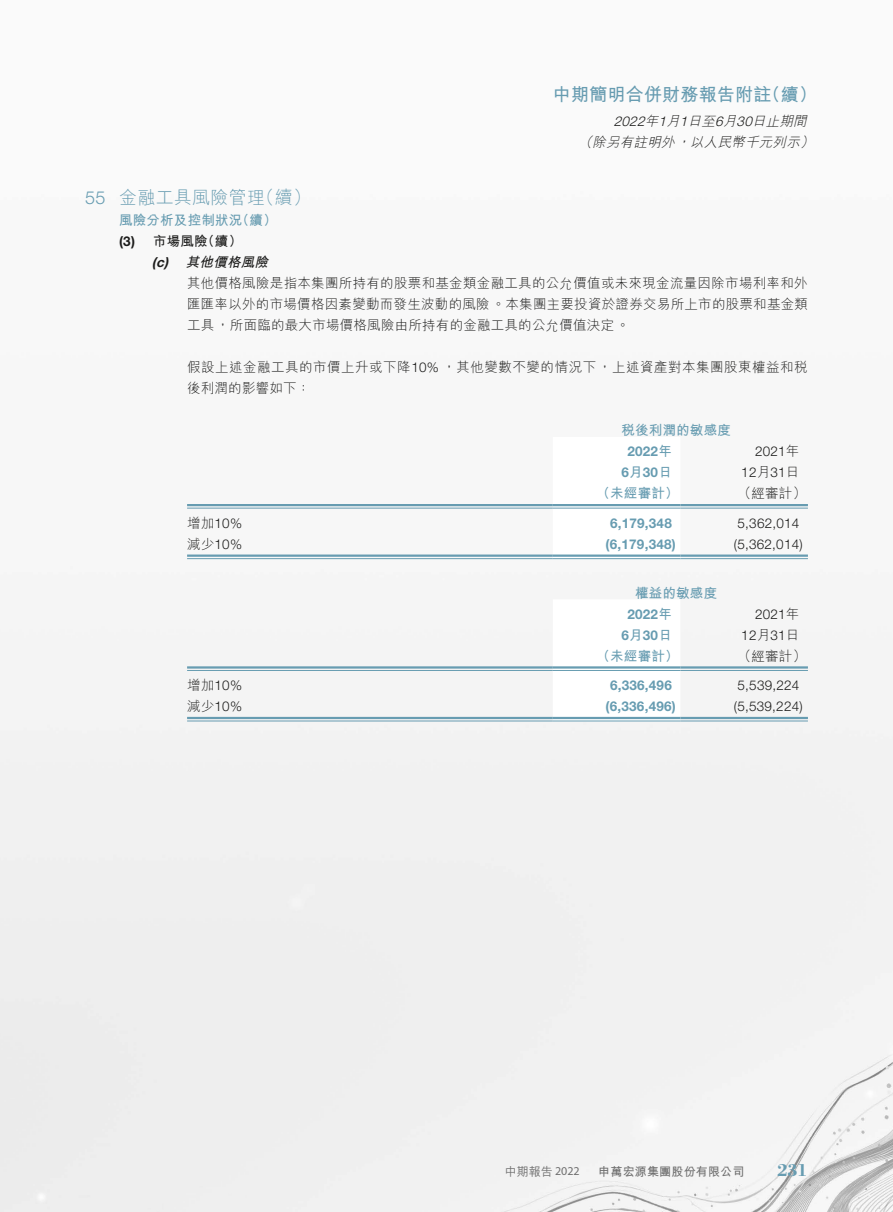
<style>
.page{position:relative;width:893px;height:1212px;background:#fff}
.page>*{position:absolute;margin:0;border:0;box-sizing:border-box;transform-origin:0 0}
.t1{font:700 18px "M Hei HK";letter-spacing:.01em;color:#679cb1}
.t2{font:300 18px "M Hei HK";letter-spacing:.015em;color:#679cb1}
.t3{font:700 18px "Bodoni Std";color:#679cb1}
.t4{font:300 13.5px/21px "M Hei HK";letter-spacing:.02em;color:#1c1c1b}
.t5{font:300 13.5px/21px "Helvetica Neue LT Std";letter-spacing:.015em;color:#1c1c1b;text-align:right}
.t6{font:700 13.5px/21px "Helvetica Neue LT Std";letter-spacing:.015em;color:#679cb1;text-align:center}
.t7{font:300 13.5px/21px "M Hei HK";letter-spacing:.04em;color:#1c1c1b}
.t8{font:700 13.5px/21px "M Hei HK";letter-spacing:.015em;color:#679cb1}
.t9{font:italic 300 13.5px "Helvetica Neue LT Std";color:#1c1c1b}
.t10{font:italic 300 13.5px "M Hei HK";color:#1c1c1b}
.t11{font:700 12px "M Hei HK";letter-spacing:.015em;color:#6f6f6f}
.t12{font:500 12px "M Hei HK";color:#6f6f6f}
.s1{font-family:"M Hei HK"}
.s2{font-family:"Helvetica Neue LT Std"}
.s3{font-family:"Helvetica Neue LT Std";color:#1c1c1b}
.s4{color:#1c1c1b}
.s5{font-family:"Helvetica Neue LT Std";font-weight:700;font-style:italic}
.s6{font-weight:700;font-style:italic}
.s7{font-family:"Myriad Pro";font-weight:400}
</style>
<div class="page">
<div style="left:0;top:506px;width:893px;height:706px;background:#f1f1f1"></div>
<svg style="left:553px;top:506px;width:127px;height:52px"></svg>
<hr style="left:187px;top:504px;width:366px;height:2px;background:#679cb1">
<hr style="left:187px;top:508px;width:366px;height:1px;background:#679cb1">
<hr style="left:553px;top:504px;width:127px;height:2px;background:#679cb1">
<hr style="left:553px;top:508px;width:127px;height:1px;background:#679cb1">
<hr style="left:680px;top:504px;width:128px;height:2px;background:#679cb1">
<hr style="left:680px;top:508px;width:128px;height:1px;background:#679cb1">
<hr style="left:187px;top:554px;width:366px;height:3px;background:#679cb1">
<hr style="left:187px;top:558px;width:366px;height:1px;background:#679cb1">
<hr style="left:553px;top:554px;width:127px;height:3px;background:#679cb1">
<hr style="left:553px;top:558px;width:127px;height:1px;background:#679cb1">
<hr style="left:680px;top:554px;width:128px;height:3px;background:#679cb1">
<hr style="left:680px;top:558px;width:128px;height:1px;background:#679cb1">
<svg style="left:553px;top:599px;width:127px;height:122px"></svg>
<hr style="left:187px;top:666px;width:366px;height:2px;background:#679cb1">
<hr style="left:187px;top:670px;width:366px;height:1px;background:#679cb1">
<hr style="left:553px;top:666px;width:127px;height:2px;background:#679cb1">
<hr style="left:553px;top:670px;width:127px;height:1px;background:#679cb1">
<hr style="left:680px;top:666px;width:128px;height:2px;background:#679cb1">
<hr style="left:680px;top:670px;width:128px;height:1px;background:#679cb1">
<hr style="left:187px;top:717px;width:366px;height:2px;background:#679cb1">
<hr style="left:187px;top:721px;width:366px;height:1px;background:#679cb1">
<hr style="left:553px;top:717px;width:127px;height:2px;background:#679cb1">
<hr style="left:553px;top:721px;width:127px;height:1px;background:#679cb1">
<hr style="left:680px;top:717px;width:128px;height:2px;background:#679cb1">
<hr style="left:680px;top:721px;width:128px;height:1px;background:#679cb1">
<h1 class="t1" style="left:553px;top:81px;width:266px">中期簡明合併財務報告附註（續）</h1>
<p class="t9" style="left:614px;top:113px;width:199px">2022<span class="s1">年</span>1<span class="s1">月</span>1<span class="s1">日至</span>6<span class="s1">月</span>30<span class="s1">日止期間</span></p>
<p class="t10" style="left:579px;top:132px;width:240px">（除另有註明外，以人民幣千元列示）</p>
<h1 class="t2" style="left:85px;top:185px;width:228px"><span class="s2">55</span> 金融工具風險管理（續）</h1>
<p class="t8" style="left:119px;top:209px;width:159px">風險分析及控制狀況（續）<span class="s3">(3)</span> <span class="s4">市場風險（續）</span></p>
<p class="t4" style="left:187px;top:251px;width:622px;text-indent:-35px"><span class="s5">(c)</span> <span class="s6">其他價格風險<br></span>其他價格風險是指本集團所持有的股票和基金類金融工具的公允價值或未來現金流量因除市場利率和外匯匯率以外的市場價格因素變動而發生波動的風險。本集團主要投資於證券交易所上市的股票和基金類工具，所面臨的最大市場價格風險由所持有的金融工具的公允價值決定。</p>
<p class="t7" style="left:187px;top:356px;width:622px">假設上述金融工具的市價上升或下降<span class="s2">10%</span> ，其他變數不變的情況下，上述資產對本集團股東權益和稅後利潤的影響如下：</p>
<p class="t8" style="left:621px;top:419px;width:111px">稅後利潤的敏感度</p>
<p class="t6" style="left:621px;top:441px;width:52px">2022<span class="s1">年<br></span>6<span class="s1">月</span>30<span class="s1">日</span></p>
<p class="t5" style="left:741px;top:441px;width:60px">2021<span class="s1">年<br></span>12<span class="s1">月</span>31<span class="s1">日</span></p>
<p class="t8" style="left:596px;top:482px;width:84px">（未經審計）</p>
<p class="t4" style="left:738px;top:482px;width:70px">（經審計）</p>
<p class="t5" style="left:187px;top:512px;width:56px"><span class="s1">增加</span>10%</p>
<p class="t6" style="left:610px;top:512px;width:63px">6,179,348</p>
<p class="t5" style="left:738px;top:512px;width:63px">5,362,014</p>
<p class="t5" style="left:187px;top:533px;width:56px"><span class="s1">減少</span>10%</p>
<p class="t6" style="left:606px;top:533px;width:72px">(6,179,348)</p>
<p class="t5" style="left:734px;top:533px;width:70px">(5,362,014)</p>
<p class="t8" style="left:635px;top:581px;width:84px">權益的敏感度</p>
<p class="t6" style="left:621px;top:603px;width:52px">2022<span class="s1">年<br></span>6<span class="s1">月</span>30<span class="s1">日</span></p>
<p class="t5" style="left:741px;top:603px;width:60px">2021<span class="s1">年<br></span>12<span class="s1">月</span>31<span class="s1">日</span></p>
<p class="t8" style="left:596px;top:644px;width:84px">（未經審計）</p>
<p class="t4" style="left:738px;top:645px;width:70px">（經審計）</p>
<p class="t5" style="left:187px;top:674px;width:56px"><span class="s1">增加</span>10%</p>
<p class="t6" style="left:610px;top:674px;width:63px">6,336,496</p>
<p class="t5" style="left:738px;top:674px;width:63px">5,539,224</p>
<p class="t5" style="left:187px;top:695px;width:56px"><span class="s1">減少</span>10%</p>
<p class="t6" style="left:606px;top:695px;width:72px">(6,336,496)</p>
<p class="t5" style="left:734px;top:695px;width:70px">(5,539,224)</p>
<p class="t12" style="left:505px;top:1162px;width:76px">中期報告 <span class="s7">2022</span></p>
<p class="t11" style="left:598px;top:1162px;width:148px">申萬宏源集團股份有限公司</p>
<h1 class="t3" style="left:777px;top:1159px;width:32px">231</h1>
</div>
